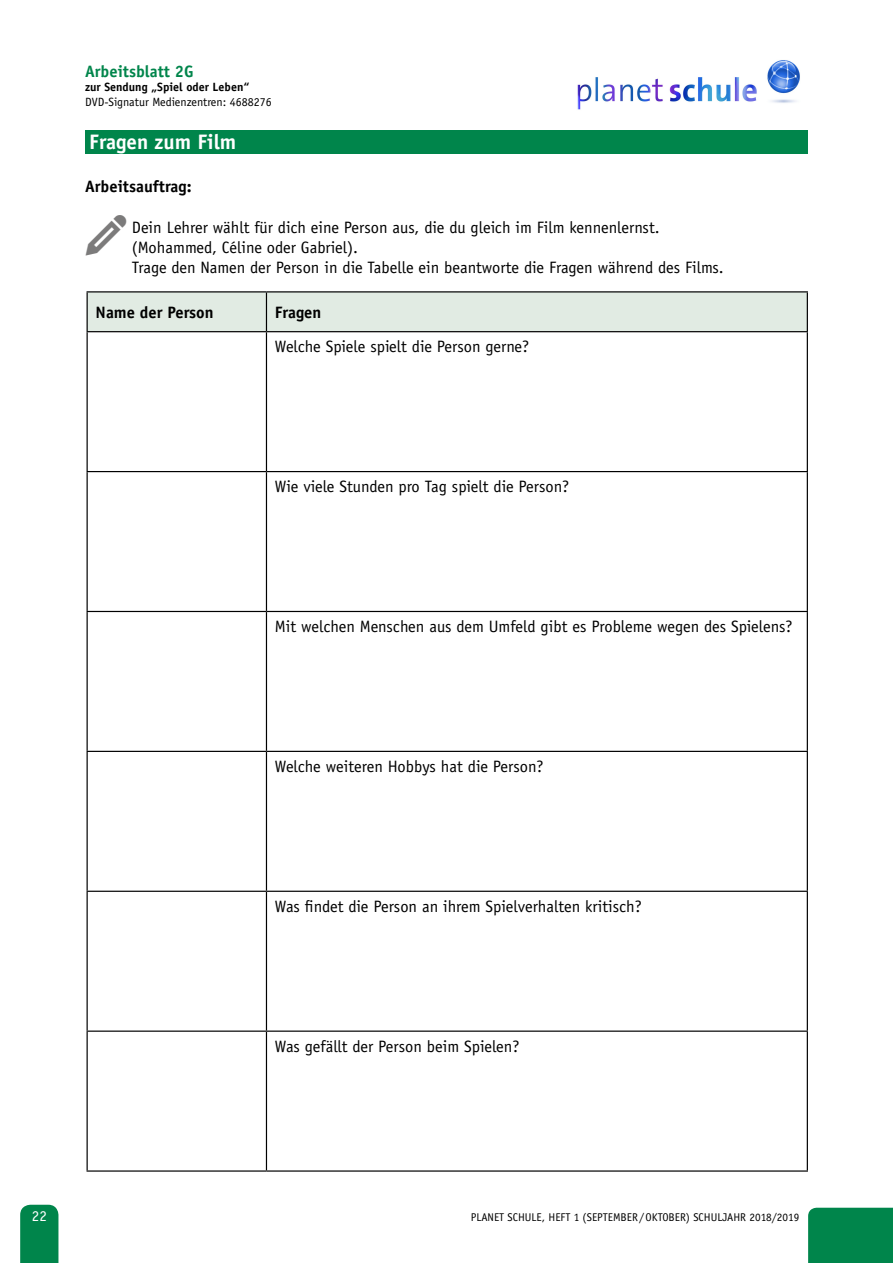
<style>
.page{position:relative;width:893px;height:1263px;background:#fff}
.page>*{position:absolute;margin:0;border:0;box-sizing:border-box;transform-origin:0 0}
.t1{font:700 21px "Officina Sans Std";color:#fff}
.t2{font:16.5px/20.2px "Officina Sans Std";color:#000}
.t3{font:700 16.5px "Officina Sans Std";color:#000}
.t4{font:700 16.5px "Officina Sans Std";color:#00854b}
.t5{font:15px "Officina Sans Std";color:#fff}
.t6{font:12px "Officina Sans Std";color:#000}
.t7{font:700 12px "Officina Sans Std";color:#000}
.t8{font:11.25px "Officina Sans Std";color:#000}
</style>
<div class="page">
<div style="left:20px;top:1205px;width:38px;height:58px;background:#00854b"></div>
<div style="left:808px;top:1208px;width:85px;height:55px;background:#00854b"></div>
<div style="left:85px;top:130px;width:723px;height:23px;background:#00854b"></div>
<div style="left:88px;top:292px;width:719px;height:39px;background:#e1ebe3"></div>
<hr style="left:87px;top:291px;width:179px;height:1px;background:#000">
<hr style="left:87px;top:292px;width:1px;height:39px;background:#000">
<hr style="left:266px;top:291px;width:542px;height:1px;background:#000">
<hr style="left:266px;top:292px;width:1px;height:39px;background:#000">
<hr style="left:807px;top:292px;width:1px;height:39px;background:#000">
<hr style="left:87px;top:331px;width:179px;height:1px;background:#000">
<hr style="left:87px;top:332px;width:1px;height:139px;background:#000">
<hr style="left:266px;top:331px;width:542px;height:1px;background:#000">
<hr style="left:266px;top:332px;width:1px;height:139px;background:#000">
<hr style="left:807px;top:332px;width:1px;height:139px;background:#000">
<hr style="left:87px;top:471px;width:179px;height:1px;background:#000">
<hr style="left:87px;top:472px;width:1px;height:139px;background:#000">
<hr style="left:266px;top:471px;width:542px;height:1px;background:#000">
<hr style="left:266px;top:472px;width:1px;height:139px;background:#000">
<hr style="left:807px;top:472px;width:1px;height:139px;background:#000">
<hr style="left:87px;top:611px;width:179px;height:1px;background:#000">
<hr style="left:87px;top:612px;width:1px;height:139px;background:#000">
<hr style="left:266px;top:611px;width:542px;height:1px;background:#000">
<hr style="left:266px;top:612px;width:1px;height:139px;background:#000">
<hr style="left:807px;top:612px;width:1px;height:139px;background:#000">
<hr style="left:87px;top:751px;width:179px;height:1px;background:#000">
<hr style="left:87px;top:752px;width:1px;height:139px;background:#000">
<hr style="left:266px;top:751px;width:542px;height:1px;background:#000">
<hr style="left:266px;top:752px;width:1px;height:139px;background:#000">
<hr style="left:807px;top:752px;width:1px;height:139px;background:#000">
<hr style="left:87px;top:891px;width:179px;height:1px;background:#000">
<hr style="left:87px;top:892px;width:1px;height:138px;background:#000">
<hr style="left:266px;top:891px;width:542px;height:1px;background:#000">
<hr style="left:266px;top:892px;width:1px;height:138px;background:#000">
<hr style="left:807px;top:892px;width:1px;height:138px;background:#000">
<hr style="left:87px;top:1030px;width:179px;height:2px;background:#000">
<hr style="left:87px;top:1032px;width:1px;height:138px;background:#000">
<hr style="left:266px;top:1030px;width:542px;height:2px;background:#000">
<hr style="left:266px;top:1032px;width:1px;height:138px;background:#000">
<hr style="left:807px;top:1032px;width:1px;height:138px;background:#000">
<hr style="left:87px;top:1170px;width:179px;height:2px;background:#000">
<hr style="left:266px;top:1170px;width:542px;height:2px;background:#000">
<img style="left:577px;top:60px;width:223px;height:50px">
<p class="t4" style="left:85px;top:61px;width:110px">Arbeitsblatt 2G</p>
<p class="t7" style="left:85px;top:80px;width:166px">zur Sendung „Spiel oder Leben“</p>
<p class="t6" style="left:85px;top:95px;width:188px">DVD-Signatur Medienzentren: 4688276</p>
<p class="t1" style="left:89px;top:129px;width:148px">Fragen zum Film</p>
<p class="t3" style="left:85px;top:177px;width:108px">Arbeitsauftrag:</p>
<p class="t2" style="left:132px;top:217px;width:593px">Dein Lehrer wählt für dich eine Person aus, die du gleich im Film kennenlernst. (Mohammed, Céline oder Gabriel).<br>Trage den Namen der Person in die Tabelle ein beantworte die Fragen während des Films.</p>
<p class="t3" style="left:96px;top:302px;width:119px">Name der Person</p>
<p class="t3" style="left:275px;top:302px;width:48px">Fragen</p>
<p class="t2" style="left:275px;top:336px;width:256px">Welche Spiele spielt die Person gerne?</p>
<p class="t2" style="left:275px;top:476px;width:296px">Wie viele Stunden pro Tag spielt die Person?</p>
<p class="t2" style="left:275px;top:616px;width:519px">Mit welchen Menschen aus dem Umfeld gibt es Probleme wegen des Spielens?</p>
<p class="t2" style="left:275px;top:756px;width:270px">Welche weiteren Hobbys hat die Person?</p>
<p class="t2" style="left:275px;top:896px;width:368px">Was findet die Person an ihrem Spielverhalten kritisch?</p>
<p class="t2" style="left:275px;top:1036px;width:246px">Was gefällt der Person beim Spielen?</p>
<p class="t5" style="left:32px;top:1207px;width:16px">22</p>
<p class="t8" style="left:471px;top:1211px;width:330px">PLANET SCHULE, HEFT 1 (SEPTEMBER/OKTOBER) SCHULJAHR 2018/2019</p>
</div>
